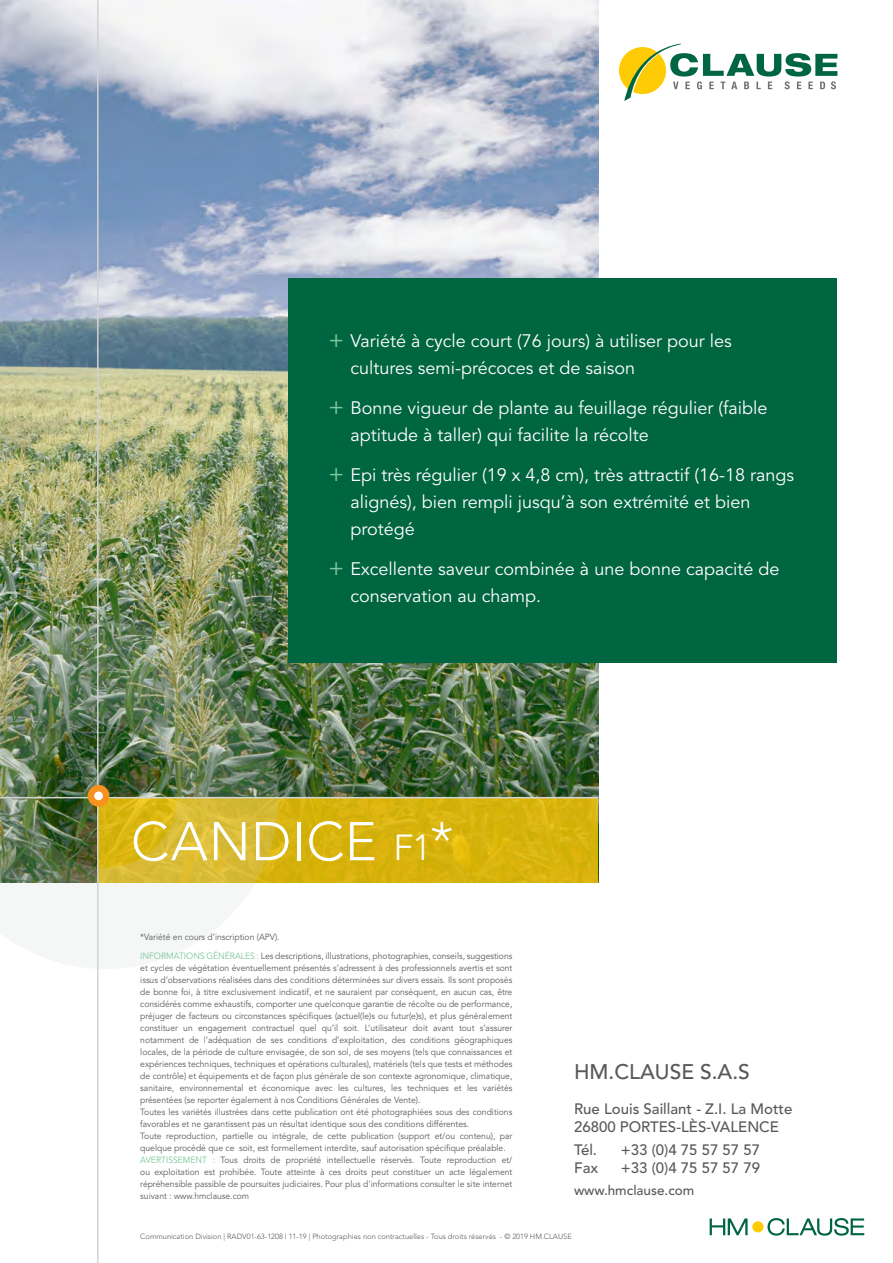
<style>
.page{position:relative;width:893px;height:1263px;background:#fff}
.page>*{position:absolute;margin:0;border:0;box-sizing:border-box;transform-origin:0 0}
.t1{font:300 54px "Avenir LT Pro";letter-spacing:.01em;color:#fff}
.t2{font:500 21px "Avenir LT Pro";color:#58595b}
.t3{font:18px/27px "Avenir LT Pro";color:#fff}
.t4{font:500 15px/18px "Avenir LT Pro";color:#58595b}
.t5{font:500 13.5px "Avenir LT Pro";color:#58595b}
.t6{font:9px/12px "Avenir LT Pro";color:#58595b;scale:.95 1}
.t7{font:300 7.5px "Avenir LT Pro";color:#58595b}
.s1{font-family:"Myriad Pro";font-size:24px;color:#7ac79b}
.s2{font-size:36px}
.s3{color:#7ac79b}
</style>
<div class="page">
<img style="left:0;top:0;width:598px;height:797px">
<div style="left:97px;top:797px;width:501px;height:85px;background:linear-gradient(to bottom,#d8b40e,#d8b30b)"></div>
<img style="left:0;top:623px;width:279px;height:260px">
<hr style="left:0;top:797px;width:598px;height:1px;background:#d1d3d4">
<hr style="left:97px;top:0;width:2px;height:1263px;background:#d1d3d4">
<svg style="left:91px;top:788px;width:15px;height:15px"></svg>
<div style="left:88px;top:785px;width:21px;height:22px;border:6px solid #f7921e;border-radius:50%"></div>
<div style="left:288px;top:278px;width:549px;height:385px;background:#006541"></div>
<svg style="left:710px;top:1218px;width:38px;height:17px"></svg>
<svg style="left:767px;top:1218px;width:97px;height:18px"></svg>
<div style="left:752px;top:1221px;width:11px;height:11px;background:#ffcb05;border-radius:50%"></div>
<svg style="left:619px;top:44px;width:218px;height:57px"></svg>
<h3 class="t3" style="left:351px;top:328px;width:383px;text-indent:-21px"><span class="s1">+</span> Variété à cycle court (76 jours) à utiliser pour les cultures semi-précoces et de saison</h3>
<h3 class="t3" style="left:351px;top:395px;width:419px;text-indent:-21px"><span class="s1">+</span> Bonne vigueur de plante au feuillage régulier (faible aptitude à taller) qui facilite la récolte</h3>
<h3 class="t3" style="left:351px;top:461px;width:445px;text-indent:-21px"><span class="s1">+</span> Epi très régulier (19 x 4,8 cm), très attractif (16-18 rangs alignés), bien rempli jusqu’à son extrémité et bien protégé</h3>
<h3 class="t3" style="left:351px;top:555px;width:430px;text-indent:-21px"><span class="s1">+</span> Excellente saveur combinée à une bonne capacité de conservation au champ.</h3>
<h1 class="t1" style="left:131px;top:810px;width:324px">CANDICE <span class="s2">F1</span>*</h1>
<p class="t6" style="left:140px;top:931px;width:148px">*Variété en cours d’inscription (APV).</p>
<p class="t6" style="left:140px;top:950px;width:393px"><span class="s3">INFORMATIONS GÉNÉRALES :</span> Les descriptions, illustrations, photographies, conseils, suggestions et cycles de végétation éventuellement présentés s’adressent à des professionnels avertis et sont issus d’observations réalisées dans des conditions déterminées sur divers essais. Ils sont proposés de bonne foi, à titre exclusivement indicatif, et ne sauraient par conséquent, en aucun cas, être considérés comme exhaustifs, comporter une quelconque garantie de récolte ou de performance, préjuger de facteurs ou circonstances spécifiques (actuel(le)s ou futur(e)s), et plus généralement constituer un engagement contractuel quel qu’il soit. L’utilisateur doit avant tout s’assurer notamment de l’adéquation de ses conditions d’exploitation, des conditions géographiques locales, de la période de culture envisagée, de son sol, de ses moyens (tels que connaissances et expériences techniques, techniques et opérations culturales), matériels (tels que tests et méthodes de contrôle) et équipements et de façon plus générale de son contexte agronomique, climatique, sanitaire, environnemental et économique avec les cultures, les techniques et les variétés présentées (se reporter également à nos Conditions Générales de Vente).<br>Toutes les variétés illustrées dans cette publication ont été photographiées sous des conditions favorables et ne garantissent pas un résultat identique sous des conditions différentes.<br>Toute reproduction, partielle ou intégrale, de cette publication (support et/ou contenu), par quelque procédé que ce soit, est formellement interdite, sauf autorisation spécifique préalable.<br><span class="s3">AVERTISSEMENT :</span> Tous droits de propriété intellectuelle réservés. Toute reproduction et/ ou exploitation est prohibée. Toute atteinte à ces droits peut constituer un acte légalement répréhensible passible de poursuites judiciaires. Pour plus d'informations consulter le site internet suivant : www.hmclause.com</p>
<h2 class="t2" style="left:574px;top:1060px;width:177px">HM.CLAUSE S.A.S</h2>
<h3 class="t4" style="left:574px;top:1100px;width:220px">Rue Louis Saillant - Z.I. La Motte<br>26800 PORTES-LÈS-VALENCE</h3>
<h3 class="t4" style="left:574px;top:1141px;width:25px">Tél.</h3>
<h3 class="t4" style="left:621px;top:1141px;width:141px">+33 (0)4 75 57 57 57</h3>
<h3 class="t4" style="left:574px;top:1159px;width:26px">Fax</h3>
<h3 class="t4" style="left:621px;top:1159px;width:141px">+33 (0)4 75 57 57 79</h3>
<h3 class="t5" style="left:574px;top:1182px;width:122px">www.hmclause.com</h3>
<p class="t7" style="left:140px;top:1232px;width:433px">Communication Division | RADV01-63-1208 l 11-19 | Photographies non contractuelles - Tous droits réservés - © 2019 HM.CLAUSE</p>
</div>
